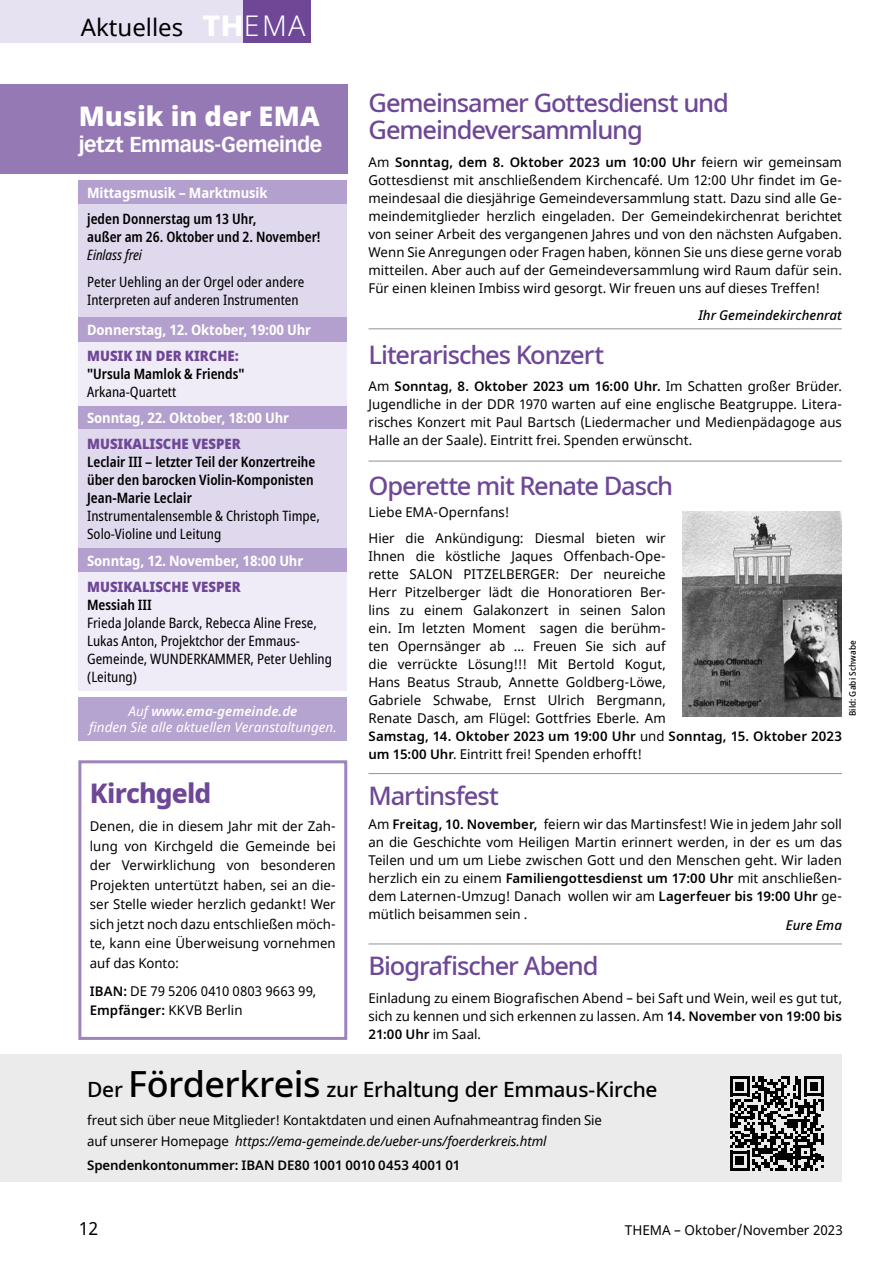
<style>
.page{position:relative;width:893px;height:1263px;background:#fff}
.page>*{position:absolute;margin:0;border:0;box-sizing:border-box;transform-origin:0 0}
.t1{font:900 27px "Noto Sans";color:#fff}
.t2{font:800 27px "Noto Sans";letter-spacing:-.03em;color:#6e4796}
.t3{font:500 25.5px/27px "Noto Sans";letter-spacing:-.045em;color:#6e4796}
.t4{font:24px "Noto Sans";color:#000}
.t5{font:500 21px "Noto Sans";letter-spacing:-.015em;color:#000}
.t6{font:700 21px "Vectora Com";letter-spacing:-.02em;color:#fff}
.t7{font:18px "Noto Sans";color:#000}
.t8{font:condensed 14.25px/18px "Noto Sans";color:#000}
.t9{font:600 condensed 14.25px/18px "Noto Sans";color:#000}
.t10{font:700 semi-condensed 14.25px "Noto Sans";letter-spacing:-.01em;color:#fff}
.t11{font:900 semi-condensed 14.25px "Noto Sans";color:#6e4796}
.t12{font:italic condensed 14.25px "Noto Sans";color:#000}
.t13{font:13.5px/18px "Noto Sans";color:#000;text-align:justify}
.t14{font:italic 13.5px/16.5px "Noto Sans";color:#fff;text-align:center}
.t15{font:600 13.5px "Noto Sans";letter-spacing:-.01em;color:#000}
.t16{font:italic 500 13.5px "Noto Sans";color:#000}
.t17{font:500 semi-condensed 9px "Noto Sans";letter-spacing:.015em;color:#000}
.s1{font-weight:800;font-size:28.5px;color:#fff}
.s2{font-weight:300;font-size:28.5px;color:#fff}
.s3{font-weight:600}
.s4{font-size:36px}
.s5{font-style:italic}
</style>
<div class="page">
<div style="left:194px;top:0;width:50px;height:43px;background:#e7e2f2"></div>
<div style="left:244px;top:0;width:67px;height:43px;background:#6e4796"></div>
<div style="left:0;top:0;width:194px;height:43px;background:#e7e2f2"></div>
<div style="left:79px;top:1054px;width:763px;height:128px;background:#ebebeb"></div>
<svg style="left:730px;top:1076px;width:94px;height:95px"></svg>
<div style="left:0;top:1054px;width:79px;height:128px;background:#ebebeb"></div>
<div style="left:0;top:85px;width:347px;height:89px;background:#9579b5"></div>
<div style="left:79px;top:697px;width:268px;height:44px;background:#b6a4d0"></div>
<div style="left:78px;top:760px;width:269px;height:280px;border:3px solid #9d84bc"></div>
<div style="left:79px;top:180px;width:268px;height:25px;background:#b3a0ce"></div>
<div style="left:79px;top:205px;width:268px;height:112px;background:#e0d9ed"></div>
<div style="left:79px;top:405px;width:268px;height:25px;background:#b3a0ce"></div>
<div style="left:79px;top:317px;width:268px;height:25px;background:#b3a0ce"></div>
<div style="left:79px;top:548px;width:268px;height:24px;background:#b3a0ce"></div>
<div style="left:79px;top:430px;width:268px;height:118px;background:#e0d9ed"></div>
<div style="left:79px;top:342px;width:268px;height:63px;background:#efecf7"></div>
<div style="left:79px;top:572px;width:268px;height:118px;background:#efecf7"></div>
<hr style="left:369px;top:328px;width:473px;height:1px;background:#929292">
<hr style="left:369px;top:943px;width:473px;height:1px;background:#929292">
<hr style="left:369px;top:461px;width:473px;height:1px;background:#929292">
<img style="left:683px;top:511px;width:159px;height:205px">
<hr style="left:369px;top:773px;width:473px;height:1px;background:#929292">
<h3 class="t4" style="left:81px;top:11px;width:226px">Aktuelles <span class="s1">TH</span><span class="s2">EMA</span></h3>
<h1 class="t1" style="left:79px;top:96px;width:243px">Musik in der EMA</h1>
<h3 class="t6" style="left:79px;top:132px;width:245px">jetzt Emmaus-Gemeinde</h3>
<p class="t10" style="left:87px;top:182px;width:182px">Mittagsmusik – Marktmusik</p>
<p class="t9" style="left:87px;top:210px;width:235px">jeden Donnerstag um 13 Uhr,<br>außer am 26. Oktober und 2. November!</p>
<p class="t12" style="left:87px;top:245px;width:56px">Einlass frei</p>
<p class="t8" style="left:87px;top:273px;width:219px">Peter Uehling an der Orgel oder andere<br>Interpreten auf anderen Instrumenten</p>
<p class="t10" style="left:87px;top:320px;width:225px">Donnerstag, 12. Oktober, 19:00 Uhr</p>
<p class="t11" style="left:87px;top:345px;width:153px">MUSIK IN DER KIRCHE:</p>
<p class="t9" style="left:87px;top:365px;width:159px">"Ursula Mamlok &amp; Friends"</p>
<p class="t8" style="left:87px;top:383px;width:91px">Arkana-Quartett</p>
<p class="t10" style="left:87px;top:408px;width:203px">Sonntag, 22. Oktober, 18:00 Uhr</p>
<p class="t11" style="left:87px;top:433px;width:155px">MUSIKALISCHE VESPER</p>
<p class="t9" style="left:87px;top:453px;width:230px">Leclair III – letzter Teil der Konzertreihe über den barocken Violin-Komponisten<br>Jean-Marie Leclair</p>
<p class="t8" style="left:87px;top:507px;width:234px">Instrumentalensemble &amp; Christoph Timpe,<br>Solo-Violine und Leitung</p>
<p class="t10" style="left:87px;top:550px;width:218px">Sonntag, 12. November, 18:00 Uhr</p>
<p class="t11" style="left:87px;top:575px;width:155px">MUSIKALISCHE VESPER</p>
<p class="t9" style="left:87px;top:596px;width:66px">Messiah III</p>
<p class="t8" style="left:87px;top:614px;width:246px">Frieda Jolande Barck, Rebecca Aline Frese, Lukas Anton, Projektchor der Emmaus-Gemeinde, WUNDERKAMMER, Peter Uehling (Leitung)</p>
<p class="t14" style="left:89px;top:702px;width:249px">Auf <span class="s3">www.ema-gemeinde.de<br></span>finden Sie alle aktuellen Veranstaltungen.</p>
<h1 class="t2" style="left:90px;top:774px;width:123px">Kirchgeld</h1>
<p class="t13" style="left:90px;top:817px;width:247px;line-height:19.5px">Denen, die in diesem Jahr mit der Zah&shy;lung von Kirchgeld die Gemeinde bei der Verwirklichung von besonderen Projekten untertützt haben, sei an die&shy;ser Stelle wieder herzlich gedankt! Wer sich jetzt noch dazu entschließen möch&shy;te, kann eine Überweisung vornehmen auf das Konto:</p>
<p class="t13" style="left:90px;top:981px;width:228px;line-height:19.5px"><span class="s3">IBAN:</span> DE 79 5206 0410 0803 9663 99,<br><span class="s3">Empfänger:</span> KKVB Berlin</p>
<h2 class="t3" style="left:369px;top:90px;width:362px">Gemeinsamer Gottesdienst und<br>Gemeindeversammlung</h2>
<p class="t13" style="left:369px;top:153px;width:475px">Am <span class="s3">Sonntag, dem 8. Oktober 2023 um 10:00 Uhr</span> feiern wir gemeinsam Gottesdienst mit anschließendem Kirchencafé. Um 12:00 Uhr findet im Ge&shy;meindesaal die diesjährige Gemeindeversammlung statt. Dazu sind alle Ge&shy;meindemitglieder herzlich eingeladen. Der Gemeindekirchenrat berichtet von seiner Arbeit des vergangenen Jahres und von den nächsten Aufgaben.<br>Wenn Sie Anregungen oder Fragen haben, können Sie uns diese gerne vorab mitteilen. Aber auch auf der Gemeindeversammlung wird Raum dafür sein.<br>Für einen kleinen Imbiss wird gesorgt. Wir freuen uns auf dieses Treffen!</p>
<p class="t16" style="left:698px;top:305px;width:145px">Ihr Gemeindekirchenrat</p>
<h2 class="t3" style="left:369px;top:342px;width:237px">Literarisches Konzert</h2>
<p class="t13" style="left:369px;top:378px;width:475px">Am <span class="s3">Sonntag, 8. Oktober 2023 um 16:00 Uhr.</span> Im Schatten großer Brüder.<br>Jugendliche in der DDR 1970 warten auf eine englische Beatgruppe. Litera&shy;risches Konzert mit Paul Bartsch (Liedermacher und Medienpädagoge aus Halle an der Saale). Eintritt frei. Spenden erwünscht.</p>
<h2 class="t3" style="left:369px;top:473px;width:306px">Operette mit Renate Dasch</h2>
<p class="t13" style="left:369px;top:499px;width:299px;line-height:26.5px">Liebe EMA-Opernfans!<br>Hier die Ankündigung: Diesmal bieten wir</p>
<p class="t13" style="left:369px;top:548px;width:475px;text-align:left">Ihnen die köstliche Jaques Offenbach-Ope-<br>rette SALON PITZELBERGER: Der neureiche<br>Herr Pitzelberger lädt die Honoratioren Ber-<br>lins zu einem Galakonzert in seinen Salon<br>ein. Im letzten Moment sagen die berühm-<br>ten Opernsänger ab ... Freuen Sie sich auf<br>die verrückte Lösung!!! Mit Bertold Kogut,<br>Hans Beatus Straub, Annette Goldberg-Löwe,<br>Gabriele Schwabe, Ernst Ulrich Bergmann,<br>Renate Dasch, am Flügel: Gottfries Eberle. Am<br><span class="s3">Samstag, 14. Oktober 2023 um 19:00 Uhr</span> und <span class="s3">Sonntag, 15. Oktober 2023 um 15:00 Uhr</span>. Eintritt frei! Spenden erhofft!</p>
<p class="t17" style="left:846px;top:716px;width:77px;rotate:-90deg">Bild: Gabi Schwabe</p>
<h2 class="t3" style="left:369px;top:783px;width:132px">Martinsfest</h2>
<p class="t13" style="left:369px;top:816px;width:475px">Am <span class="s3">Freitag, 10. November,</span> feiern wir das Martinsfest! Wie in jedem Jahr soll an die Geschichte vom Heiligen Martin erinnert werden, in der es um das Teilen und um um Liebe zwischen Gott und den Menschen geht. Wir laden herzlich ein zu einem <span class="s3">Familiengottesdienst um 17:00 Uhr</span> mit anschließen&shy;dem Laternen-Umzug! Danach wollen wir am <span class="s3">Lagerfeuer bis 19:00 Uhr</span> ge&shy;mütlich beisammen sein .</p>
<p class="t16" style="left:786px;top:915px;width:58px">Eure Ema</p>
<h2 class="t3" style="left:369px;top:953px;width:232px">Biografischer Abend</h2>
<p class="t13" style="left:369px;top:989px;width:475px">Einladung zu einem Biografischen Abend – bei Saft und Wein, weil es gut tut, sich zu kennen und sich erkennen zu lassen. Am <span class="s3">14. November von 19:00 bis 21:00 Uhr</span> im Saal.</p>
<h3 class="t5" style="left:87px;top:1075px;width:572px">Der <span class="s4">Förderkreis</span> zur Erhaltung der Emmaus-Kirche</h3>
<p class="t13" style="left:87px;top:1110px;width:516px;line-height:21px">freut sich über neue Mitglieder! Kontaktdaten und einen Aufnahmeantrag finden Sie auf unserer Homepage <span class="s5">https://ema-gemeinde.de/ueber-uns/foerderkreis.html</span></p>
<p class="t15" style="left:87px;top:1155px;width:375px">Spendenkontonummer: IBAN DE80 1001 0010 0453 4001 01</p>
<h3 class="t7" style="left:79px;top:1216px;width:21px">12</h3>
<p class="t13" style="left:625px;top:1222px;width:219px">THEMA – Oktober/November 2023</p>
</div>
